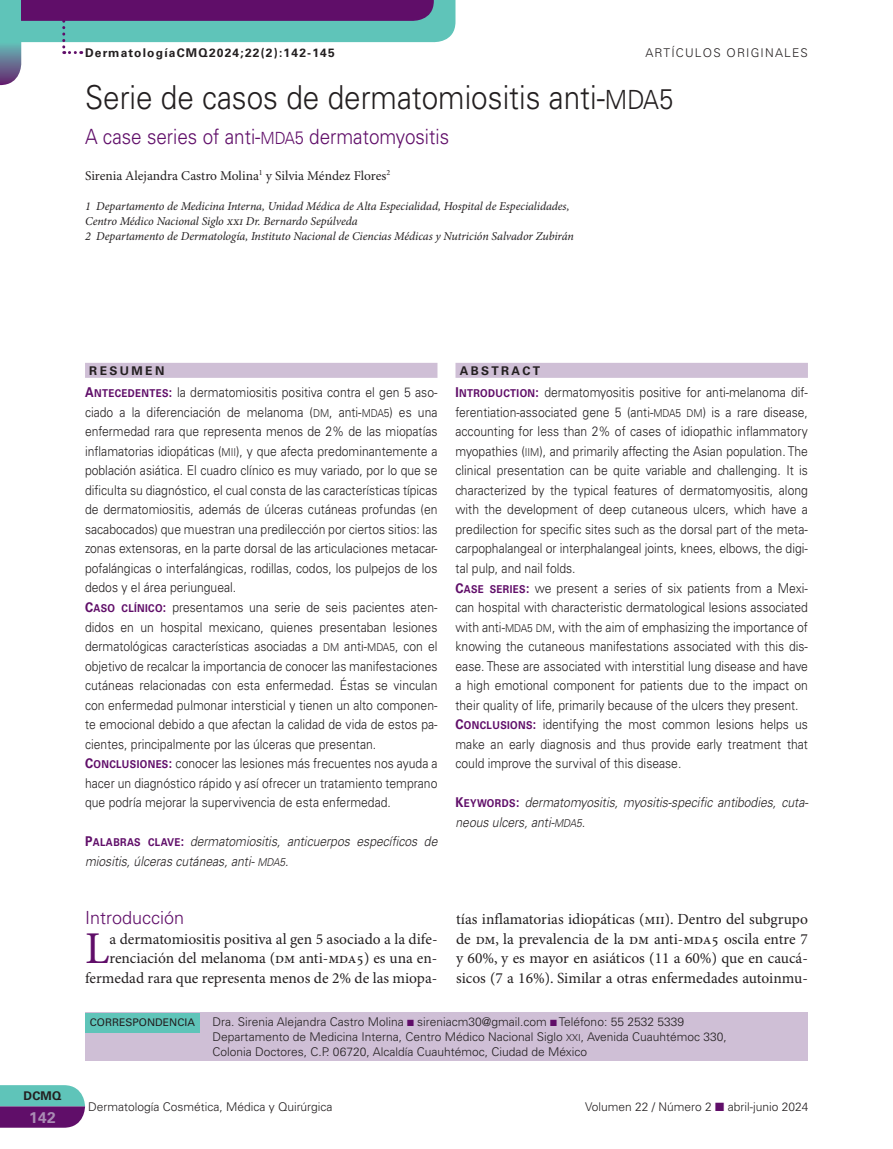
<style>
.page{position:relative;width:893px;height:1149px;background:#fff}
.page>*{position:absolute;margin:0;border:0;box-sizing:border-box;transform-origin:0 0}
.t1{font:45.45px "Minion Pro";color:#600e69}
.t2{font:300 33px "Univers LT Std";color:#231f20;scale:.9 1}
.t3{font:300 21px "Univers LT Std";color:#600e69;scale:.9 1}
.t4{font:300 18px "Univers LT Std";color:#600e69}
.t5{font:15.45px/19.5px "Minion Pro";color:#231f20;text-align:right}
.t6{font:700 15.45px "Univers LT Std";color:#aa8cb4}
.t7{font:300 13.5px/19.5px "Univers LT Std";color:#231f20;scale:.9 1}
.t8{font:italic 300 13.5px/19.5px "Univers LT Std";color:#231f20;scale:.9 1}
.t9{font:13.5px "Minion Pro";letter-spacing:-.005em;color:#231f20}
.t10{font:300 12px/15px "Univers LT Std";color:#231f20}
.t11{font:italic 12px/15px "Minion Pro";letter-spacing:-.005em;color:#231f20}
.t12{font:700 12px "Univers LT Std";letter-spacing:.1em;color:#231f20}
.t13{font:300 12px "Univers LT Std";letter-spacing:.1em;color:#231f20}
.t14{font:700 12px "Univers LT Std";letter-spacing:.2em;color:#231f20}
.t15{font:10.5px "Univers LT Std";color:#231f20}
.s1{font-family:"Univers LT Std Light SC800";font-weight:400;font-size:26.4px}
.s2{font-family:"Univers LT Std Light SC800";font-weight:400;font-size:28.5px}
.s3{font-family:"Univers LT Std Light SC800";font-weight:400;font-size:16.8px}
.s4{font-family:"Univers LT Std Light SC800";font-weight:400;font-size:18px}
.s5{font-family:"Univers LT Std Bold SC800";font-weight:400;color:#600e69}
.s6{font-family:"Univers LT Std Bold SC800";font-weight:400;font-size:10.8px;color:#600e69}
.s7{font-family:"Univers LT Std Light SC800";font-weight:400;font-size:10.8px}
.s8{font-family:"Univers LT Std Light SC800";font-weight:400;font-size:11.25px}
.s9{font-family:"Univers LT Std Light SC800";font-weight:400}
.s10{font-family:"Univers LT Std Bold SC800";font-weight:400;font-style:normal;color:#600e69}
.s11{font-family:"Univers LT Std Bold SC800";font-weight:400;font-style:normal;font-size:10.8px;color:#600e69}
.s12{font-family:"Univers LT Std Light Obl SC800";font-weight:400;font-style:normal;font-size:10.8px}
.s13{font-family:"Univers LT Std Light Obl SC800";font-weight:400;font-style:normal;font-size:11.25px}
.s14{color:#600e69}
.s15{font-family:"Univers LT Std Light SC800";font-weight:400;font-size:9.6px}
</style>
<div class="page">
<svg style="left:0;top:0;width:455px;height:85px"></svg>
<svg style="left:0;top:1085px;width:85px;height:42px;background:#687297"></svg>
<div style="left:0;top:0;width:21px;height:42px;background:#5fc4b9"></div>
<div style="left:85px;top:1012px;width:723px;height:48px;background:#cfbfd6"></div>
<div style="left:85px;top:1012px;width:115px;height:20px;background:#5fc4b9"></div>
<div style="left:85px;top:363px;width:352px;height:15px;background:#cfbfd6"></div>
<div style="left:455px;top:363px;width:353px;height:15px;background:#cfbfd6"></div>
<p class="t12" style="left:85px;top:46px;width:251px">DermatologíaCMQ2024;22(2):142-145</p>
<p class="t13" style="left:645px;top:46px;width:164px">ARTÍCULOS ORIGINALES</p>
<h2 class="t2" style="left:85px;top:77px;width:655px">Serie de casos de dermatomiositis anti-<span class="s1">MDA</span><span class="s2">5</span></h2>
<h3 class="t3" style="left:85px;top:123px;width:406px">A case series of anti-<span class="s3">MDA</span><span class="s4">5</span> dermatomyositis</h3>
<p class="t9" style="left:85px;top:167px;width:307px">Sirenia Alejandra Castro Molina<sup>1</sup> y Silvia Méndez Flores<sup>2</sup></p>
<p class="t11" style="left:85px;top:198px;width:490px">1 Departamento de Medicina Interna, Unidad Médica de Alta Especialidad, Hospital de Especialidades,<br>Centro Médico Nacional Siglo xxi Dr. Bernardo Sepúlveda<br>2 Departamento de Dermatología, Instituto Nacional de Ciencias Médicas y Nutrición Salvador Zubirán</p>
<p class="t12" style="left:23px;top:1088px;width:40px">DCMQ</p>
<p class="t6" style="left:29px;top:1107px;width:28px">142</p>
<p class="t14" style="left:89px;top:363px;width:77px">RESUMEN</p>
<p class="t7" style="left:85px;top:383px;width:393px"><span class="s5">A</span><span class="s6">NTECEDENTES</span><span class="s5">:</span> la dermatomiositis positiva contra el gen 5 aso&shy;ciado a la diferenciación de melanoma (<span class="s7">DM</span>, anti-<span class="s7">MDA</span><span class="s8">5</span>) es una enfermedad rara que representa menos de 2% de las miopatías inflamatorias idiopáticas (<span class="s7">MII</span>), y que afecta predominantemente a población asiática. El cuadro clínico es muy variado, por lo que se dificulta su diagnóstico, el cual consta de las características típicas de dermatomiositis, además de úlceras cutáneas profundas (en sacabocados) que muestran una predilección por ciertos sitios: las zonas extensoras, en la parte dorsal de las articulaciones metacar&shy;pofalángicas o interfalángicas, rodillas, codos, los pulpejos de los dedos y el área periungueal.<br><span class="s5">C</span><span class="s6">ASO CLÍNICO</span><span class="s5">:</span> presentamos una serie de seis pacientes aten&shy;didos en un hospital mexicano, quienes presentaban lesiones dermatológicas características asociadas a <span class="s7">DM</span> anti<span class="s9">-</span><span class="s7">MDA</span><span class="s8">5</span>, con el objetivo de recalcar la importancia de conocer las manifestaciones cutáneas relacionadas con esta enfermedad. Éstas se vinculan con enfermedad pulmonar intersticial y tienen un alto componen&shy;te emocional debido a que afectan la calidad de vida de estos pa&shy;cientes, principalmente por las úlceras que presentan.<br><span class="s5">C</span><span class="s6">ONCLUSIONES</span><span class="s5">:</span> conocer las lesiones más frecuentes nos ayuda a hacer un diagnóstico rápido y así ofrecer un tratamiento temprano que podría mejorar la supervivencia de esta enfermedad.</p>
<p class="t8" style="left:85px;top:831px;width:393px"><span class="s10">P</span><span class="s11">ALABRAS CLAVE</span><span class="s10">:</span> dermatomiositis, anticuerpos específicos de miositis, úlceras cutáneas, anti- <span class="s12">MDA</span><span class="s13">5</span>.</p>
<h3 class="t4" style="left:85px;top:906px;width:101px">Introducción</h3>
<h1 class="t1" style="left:85px;top:921px;width:26px">L</h1>
<p class="t5" style="left:85px;top:929px;width:354px">a dermatomiositis positiva al gen 5 asociado a la dife&shy;renciación del melanoma (dm anti-mda5) es una en&shy;fermedad rara que representa menos de 2% de las miopa-</p>
<p class="t14" style="left:460px;top:363px;width:82px">ABSTRACT</p>
<p class="t7" style="left:455px;top:383px;width:393px"><span class="s5">I</span><span class="s6">NTRODUCTION</span><span class="s5">:</span> dermatomyositis positive for anti-melanoma dif&shy;ferentiation-associated gene 5 (anti-<span class="s7">MDA</span><span class="s8">5</span> <span class="s7">DM</span>) is a rare disease, accounting for less than 2% of cases of idiopathic inflammatory myopathies (<span class="s7">IIM</span>), and primarily affecting the Asian population. The clinical presentation can be quite variable and challenging. It is characterized by the typical features of dermatomyositis, along with the development of deep cutaneous ulcers, which have a predilection for specific sites such as the dorsal part of the meta&shy;carpophalangeal or interphalangeal joints, knees, elbows, the digi&shy;tal pulp, and nail folds.<br><span class="s5">C</span><span class="s6">ASE SERI ES</span><span class="s5">:</span> we present a series of six patients from a Mexi&shy;can hospital with characteristic dermatological lesions associated with anti-<span class="s7">MDA</span><span class="s8">5</span> <span class="s7">DM</span>, with the aim of emphasizing the importance of knowing the cutaneous manifestations associated with this dis&shy;ease. These are associated with interstitial lung disease and have a high emotional component for patients due to the impact on their quality of life, primarily because of the ulcers they present.<br><span class="s5">C</span><span class="s6">ONCLUSIONS</span><span class="s5">:</span> identifying the most common lesions helps us make an early diagnosis and thus provide early treatment that could improve the survival of this disease.</p>
<p class="t8" style="left:455px;top:792px;width:394px"><span class="s10">K</span><span class="s11">EYWORDS</span><span class="s10">:</span> dermatomyositis, myositis-specific antibodies, cuta&shy;neous ulcers, anti-<span class="s12">MDA</span><span class="s13">5</span>.</p>
<p class="t5" style="left:456px;top:909px;width:353px;text-align:justify">tías inflamatorias idiopáticas (mii). Dentro del subgrupo de dm, la prevalencia de la dm anti-mda5 oscila entre 7 y 60%, y es mayor en asiáticos (11 a 60%) que en caucá&shy;sicos (7 a 16%). Similar a otras enfermedades autoinmu-</p>
<p class="t15" style="left:90px;top:1016px;width:107px">CORRESPONDENCIA</p>
<p class="t10" style="left:213px;top:1014px;width:516px">Dra. Sirenia Alejandra Castro Molina <span class="s14">■</span> sireniacm30@gmail.com <span class="s14">■</span> Teléfono: 55 2532 5339<br>Departamento de Medicina Interna, Centro Médico Nacional Siglo <span class="s15">XXI</span>, Avenida Cuauhtémoc 330,<br>Colonia Doctores, C.P. 06720, Alcaldía Cuauhtémoc, Ciudad de México</p>
<p class="t10" style="left:88px;top:1098px;width:246px">Dermatología Cosmética, Médica y Quirúrgica</p>
<p class="t10" style="left:585px;top:1098px;width:225px">Volumen 22 / Número 2 <span class="s14">■</span> abril-junio 2024</p>
</div>
